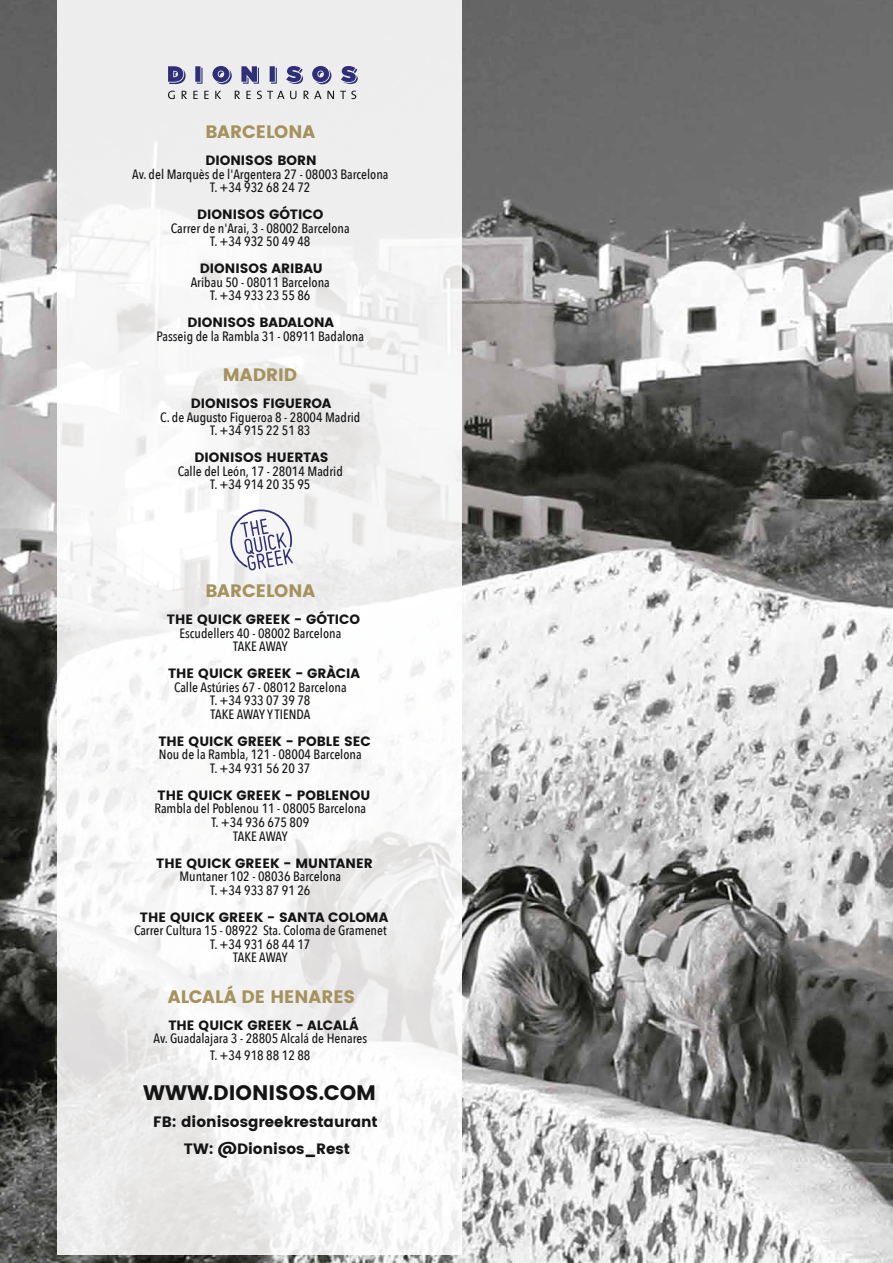
<style>
.page{position:relative;width:893px;height:1263px;background:#fff}
.page>*{position:absolute;margin:0;border:0;box-sizing:border-box;transform-origin:0 0}
.t1{font:21px "Poppins";color:#141415}
.t2{font:18px "Poppins";color:#a5925e}
.t3{font:15px/27px "Poppins";color:#141415;text-align:center}
.t4{font:500 13.5px/13.5px "Avenir Next Condensed";color:#141415;text-align:center}
.t5{font:13.5px "Poppins";color:#141415}
</style>
<div class="page">
<img style="left:0;top:0;width:893px;height:1263px">
<img style="left:57px;top:0;width:404px;height:1254px">
<svg style="left:168px;top:66px;width:190px;height:18px;background:#9a99b9"></svg>
<svg style="left:168px;top:91px;width:7px;height:8px"></svg>
<svg style="left:182px;top:91px;width:5px;height:8px"></svg>
<svg style="left:193px;top:91px;width:5px;height:8px"></svg>
<svg style="left:204px;top:91px;width:5px;height:8px"></svg>
<svg style="left:215px;top:91px;width:6px;height:8px"></svg>
<svg style="left:235px;top:91px;width:5px;height:8px"></svg>
<svg style="left:246px;top:91px;width:5px;height:8px"></svg>
<svg style="left:257px;top:91px;width:27px;height:8px"></svg>
<svg style="left:290px;top:91px;width:6px;height:8px"></svg>
<svg style="left:304px;top:91px;width:17px;height:8px"></svg>
<svg style="left:327px;top:91px;width:7px;height:8px"></svg>
<svg style="left:340px;top:91px;width:16px;height:8px"></svg>
<svg style="left:230px;top:509px;width:63px;height:62px"></svg>
<h2 class="t2" style="left:205px;top:122px;width:111px">BARCELONA</h2>
<p class="t5" style="left:205px;top:153px;width:113px">DIONISOS BORN</p>
<p class="t4" style="left:132px;top:167px;width:258px">Av. del Marquès de l'Argentera 27 - 08003 Barcelona<br>T. +34 932 68 24 72</p>
<p class="t5" style="left:197px;top:207px;width:128px">DIONISOS GÓTICO</p>
<p class="t4" style="left:171px;top:221px;width:180px">Carrer de n'Arai, 3 - 08002 Barcelona<br>T. +34 932 50 49 48</p>
<p class="t5" style="left:200px;top:261px;width:124px">DIONISOS ARIBAU</p>
<p class="t4" style="left:191px;top:275px;width:141px">Aribau 50 - 08011 Barcelona<br>T. +34 933 23 55 86</p>
<p class="t5" style="left:188px;top:315px;width:148px">DIONISOS BADALONA</p>
<p class="t4" style="left:157px;top:329px;width:209px">Passeig de la Rambla 31 - 08911 Badalona</p>
<h2 class="t2" style="left:223px;top:365px;width:76px">MADRID</h2>
<p class="t5" style="left:191px;top:396px;width:142px">DIONISOS FIGUEROA</p>
<p class="t4" style="left:160px;top:410px;width:202px">C. de Augusto Figueroa 8 - 28004 Madrid<br>T. +34 915 22 51 83</p>
<p class="t5" style="left:195px;top:450px;width:135px">DIONISOS HUERTAS</p>
<p class="t4" style="left:178px;top:464px;width:167px">Calle del León, 17 - 28014 Madrid<br>T. +34 914 20 35 95</p>
<h2 class="t2" style="left:205px;top:581px;width:111px">BARCELONA</h2>
<p class="t5" style="left:167px;top:612px;width:195px">THE QUICK GREEK - GÓTICO</p>
<p class="t4" style="left:179px;top:626px;width:163px">Escudellers 40 - 08002 Barcelona<br>TAKE AWAY</p>
<p class="t5" style="left:168px;top:666px;width:193px">THE QUICK GREEK - GRÀCIA</p>
<p class="t4" style="left:174px;top:680px;width:174px">Calle Astúries 67 - 08012 Barcelona<br>T. +34 933 07 39 78<br>TAKE AWAY Y TIENDA</p>
<p class="t5" style="left:158px;top:733px;width:214px">THE QUICK GREEK - POBLE SEC</p>
<p class="t4" style="left:159px;top:748px;width:204px">Nou de la Rambla, 121 - 08004 Barcelona<br>T. +34 931 56 20 37</p>
<p class="t5" style="left:158px;top:787px;width:214px">THE QUICK GREEK - POBLENOU</p>
<p class="t4" style="left:154px;top:802px;width:213px">Rambla del Poblenou 11 - 08005 Barcelona<br>T. +34 936 675 809<br>TAKE AWAY</p>
<p class="t5" style="left:156px;top:855px;width:218px">THE QUICK GREEK - MUNTANER</p>
<p class="t4" style="left:179px;top:869px;width:163px">Muntaner 102 - 08036 Barcelona<br>T. +34 933 87 91 26</p>
<p class="t5" style="left:140px;top:909px;width:250px">THE QUICK GREEK - SANTA COLOMA</p>
<p class="t4" style="left:134px;top:923px;width:254px">Carrer Cultura 15 - 08922 Sta. Coloma de Gramenet<br>T. +34 931 68 44 17<br>TAKE AWAY</p>
<h2 class="t2" style="left:168px;top:986px;width:189px">ALCALÁ DE HENARES</h2>
<p class="t5" style="left:168px;top:1017px;width:192px">THE QUICK GREEK - ALCALÁ</p>
<p class="t4" style="left:153px;top:1030px;width:215px;line-height:16.5px">Av. Guadalajara 3 - 28805 Alcalá de Henares<br>T. +34 918 88 12 88</p>
<h1 class="t1" style="left:143px;top:1080px;width:234px">WWW.DIONISOS.COM</h1>
<p class="t3" style="left:153px;top:1108px;width:226px">FB: dionisosgreekrestaurant<br>TW: @Dionisos_Rest</p>
</div>
